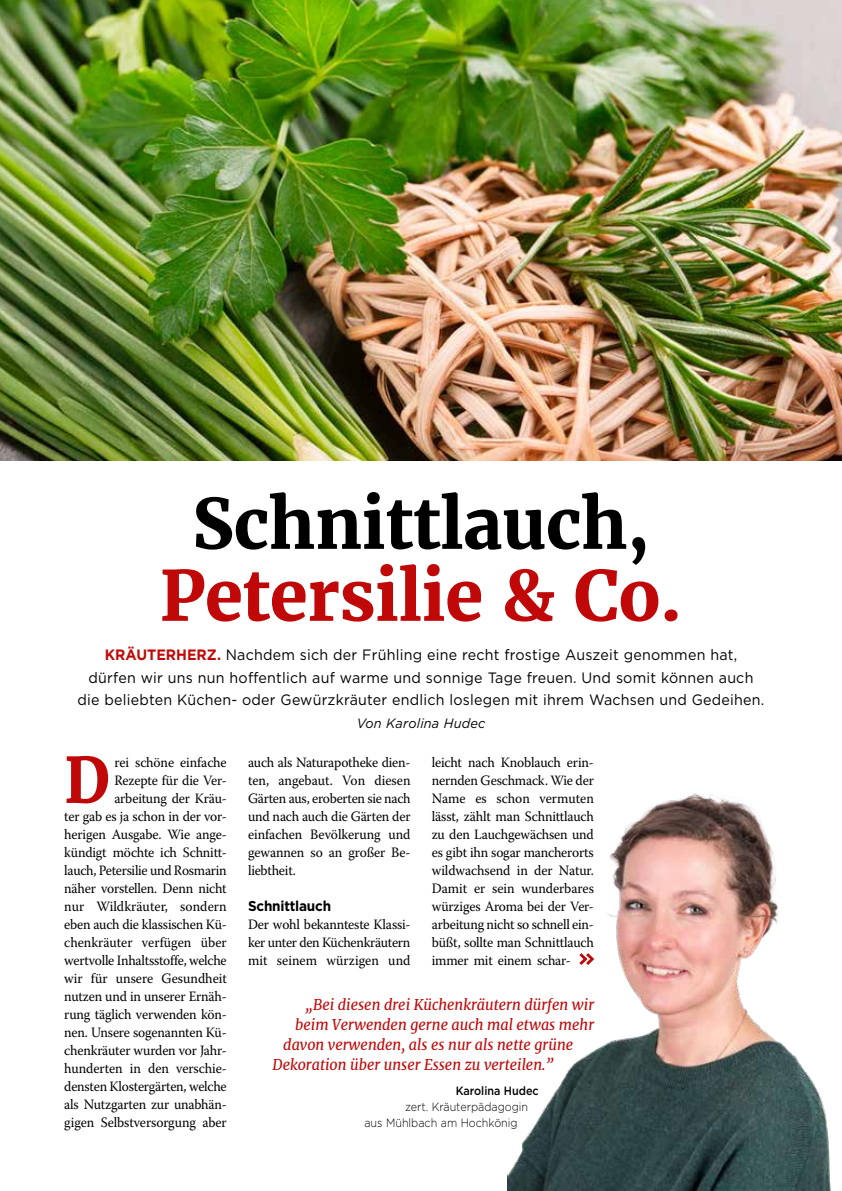
<style>
.page{position:relative;width:842px;height:1191px;background:#fff}
.page>*{position:absolute;margin:0;border:0;box-sizing:border-box;transform-origin:0 0}
.t1{font:700 69px "Merriweather";letter-spacing:-.01em;color:#c00808}
.t2{font:700 69px "Merriweather";letter-spacing:-.01em;color:#000}
.t3{font:700 62.7px "Merriweather";color:#c00808;scale:.95 1}
.t4{font:15px/22.5px "Gotham";letter-spacing:.015em;color:#000;text-align:center;scale:.95 1}
.t5{font:italic 15px "Merriweather";color:#c00808;scale:.95 1}
.t6{font:14.25px/18px "Warnock Pro";letter-spacing:-.015em;color:#000;text-align:justify;scale:.95 1}
.t7{font:700 14.25px "Gotham";letter-spacing:-.015em;color:#000;scale:.95 1}
.t8{font:italic 13.5px "Gotham";letter-spacing:.015em;color:#000;scale:.95 1}
.t9{font:300 12px/16px "Gotham";color:#000;scale:.9 1}
.t10{font:500 12px "Gotham";color:#000;scale:.9 1}
.s1{font-weight:700;color:#c00808}
</style>
<div class="page">
<img style="left:507px;top:793px;width:325px;height:398px">
<img style="left:0;top:0;width:842px;height:461px">
<svg style="left:579px;top:953px;width:15px;height:12px"></svg>
<h1 class="t2" style="left:192px;top:477px;width:459px">Schnittlauch,</h1>
<h1 class="t1" style="left:160px;top:549px;width:524px">Petersilie &amp; Co.</h1>
<p class="t4" style="left:78px;top:643px;width:724px"><span class="s1">KRÄUTERHERZ.</span> Nachdem sich der Frühling eine recht frostige Auszeit genommen hat,<br>dürfen wir uns nun hoffentlich auf warme und sonnige Tage freuen. Und somit können auch die beliebten Küchen- oder Gewürzkräuter endlich loslegen mit ihrem Wachsen und Gedeihen.</p>
<p class="t8" style="left:357px;top:714px;width:137px">Von Karolina Hudec</p>
<h2 class="t3" style="left:64px;top:738px;width:50px">D</h2>
<p class="t6" style="left:432px;top:753px;width:172px">leicht nach Knoblauch erin&shy;nernden Geschmack. Wie der Name es schon vermuten lässt, zählt man Schnittlauch zu den Lauchgewächsen und es gibt ihn sogar mancherorts wildwachsend in der Natur.<br>Damit er sein wunderbares würziges Aroma bei der Ver&shy;arbeitung nicht so schnell ein&shy;büßt, sollte man Schnittlauch immer mit einem schar-</p>
<p class="t6" style="left:64px;top:753px;width:173px;text-align:right">rei schöne einfache<br>Rezepte für die Ver&shy;arbeitung der Kräu-<br>ter gab es ja schon in der vor&shy;herigen Ausgabe. Wie ange&shy;kündigt möchte ich Schnitt&shy;lauch, Petersilie und Rosmarin näher vorstellen. Denn nicht nur Wildkräuter, sondern eben auch die klassischen Kü&shy;chenkräuter verfügen über wertvolle Inhaltsstoffe, welche wir für unsere Gesundheit nutzen und in unserer Ernäh&shy;rung täglich verwenden kön&shy;nen. Unsere sogenannten Kü&shy;chenkräuter wurden vor Jahr&shy;hunderten in den verschie&shy;densten Klostergärten, welche als Nutzgarten zur unabhän&shy;gigen Selbstversorgung aber</p>
<p class="t6" style="left:248px;top:753px;width:173px">auch als Naturapotheke dien&shy;ten, angebaut. Von diesen Gärten aus, eroberten sie nach und nach auch die Gärten der einfachen Bevölkerung und gewannen so an großer Be&shy;liebtheit.</p>
<p class="t7" style="left:248px;top:896px;width:89px">Schnittlauch</p>
<p class="t6" style="left:248px;top:915px;width:173px">Der wohl bekannteste Klassi&shy;ker unter den Küchenkräutern mit seinem würzigen und</p>
<p class="t5" style="left:305px;top:994px;width:306px">„Bei diesen drei Küchenkräutern dürfen wir</p>
<p class="t5" style="left:295px;top:1014px;width:316px">beim Verwenden gerne auch mal etwas mehr</p>
<p class="t5" style="left:283px;top:1034px;width:307px">davon verwenden, als es nur als nette grüne</p>
<p class="t5" style="left:273px;top:1053px;width:297px">Dekoration über unser Essen zu verteilen.”</p>
<p class="t10" style="left:456px;top:1083px;width:94px">Karolina Hudec</p>
<p class="t9" style="left:364px;top:1098px;width:184px;text-indent:41px">zert. Kräuterpädagogin aus Mühlbach am Hochkönig</p>
</div>
